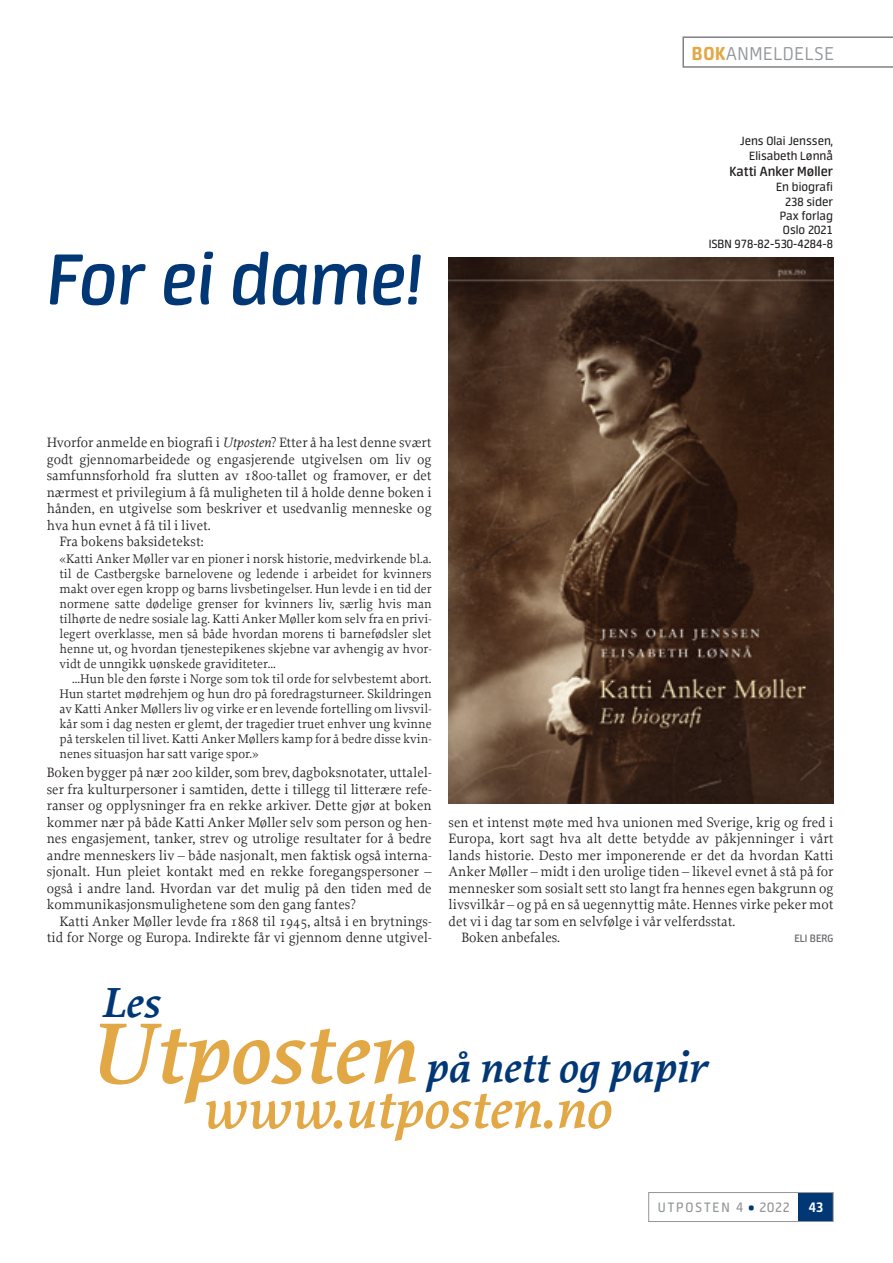
<style>
.page{position:relative;width:893px;height:1263px;background:#fff}
.page>*{position:absolute;margin:0;border:0;box-sizing:border-box;transform-origin:0 0}
.t1{font:italic 600 89.85px "Proforma";color:#e3a846}
.t2{font:italic 600 81px "Neuron";letter-spacing:-.01em;color:#013775}
.t3{font:italic 600 57px "Proforma";color:#e3a846}
.t4{font:italic 600 44.25px "Proforma";color:#013775}
.t5{font:300 21px "Neuron";letter-spacing:.03em;color:#939598}
.t6{font:15.3px "Neuron";letter-spacing:.115em;color:#939598}
.t7{font:600 15px "Neuron";color:#231f20}
.t8{font:14.25px/16.5px "Proforma";color:#231f20;text-align:justify}
.t9{font:13.5px/14.2px "Neuron";color:#231f20;text-align:right}
.t10{font:13.2px/15px "Proforma";color:#231f20;text-align:justify}
.t11{font:600 12px "Neuron";color:#6c6d70}
.s1{font-weight:800;color:#e3a846}
.s2{font-style:italic}
.s3{font-weight:900;color:#013775}
.s4{font-weight:700;color:#fff}
</style>
<div class="page">
<div style="left:799px;top:1192px;width:34px;height:29px;background:#013775"></div>
<div style="left:648px;top:1192px;width:185px;height:30px;border:1px solid #939598"></div>
<svg style="left:682px;top:36px;width:211px;height:32px"></svg>
<img style="left:449px;top:258px;width:384px;height:545px">
<h3 class="t5" style="left:692px;top:42px;width:144px"><span class="s1">BOK</span>ANMELDELSE</h3>
<h2 class="t2" style="left:47px;top:234px;width:376px">For ei dame!</h2>
<p class="t9" style="left:740px;top:134px;width:94px">Jens Olai Jenssen,<br>Elisabeth Lønnå</p>
<p class="t7" style="left:730px;top:163px;width:105px">Katti Anker Møller</p>
<p class="t9" style="left:709px;top:180px;width:126px">En biografi<br>238 sider<br>Pax forlag<br>Oslo 2021<br>ISBN 978-82-530-4284-8</p>
<p class="t8" style="left:47px;top:434px;width:386px">Hvorfor anmelde en biografi i <span class="s2">Utposten</span>? Etter å ha lest denne svært</p>
<p class="t8" style="left:47px;top:451px;width:386px">godt gjennomarbeidede og engasjerende utgivelsen om liv og</p>
<p class="t8" style="left:47px;top:467px;width:386px">samfunnsforhold fra slutten av 1800-tallet og framover, er det</p>
<p class="t8" style="left:47px;top:484px;width:386px">nærmest et privilegium å få muligheten til å holde denne boken i</p>
<p class="t8" style="left:47px;top:500px;width:386px">hånden, en utgivelse som beskriver et usedvanlig menneske og</p>
<p class="t8" style="left:47px;top:517px;width:165px">hva hun evnet å få til i livet.</p>
<p class="t8" style="left:60px;top:533px;width:146px">Fra bokens baksidetekst:</p>
<p class="t10" style="left:60px;top:551px;width:374px">«Katti Anker Møller var en pioner i norsk historie, medvirkende bl.a. til de Castbergske barnelovene og ledende i arbeidet for kvinners makt over egen kropp og barns livsbetingelser. Hun levde i en tid der normene satte dødelige grenser for kvinners liv, særlig hvis man tilhørte de nedre sosiale lag. Katti Anker Møller kom selv fra en privi&shy;legert overklasse, men så både hvordan morens ti barnefødsler slet henne ut, og hvordan tjenestepikenes skjebne var avhengig av hvor&shy;vidt de unngikk uønskede graviditeter…</p>
<p class="t10" style="left:60px;top:671px;width:374px;text-indent:13px">…Hun ble den første i Norge som tok til orde for selvbestemt abort.<br>Hun startet mødrehjem og hun dro på foredragsturneer. Skildringen av Katti Anker Møllers liv og virke er en levende fortelling om livsvil&shy;kår som i dag nesten er glemt, der tragedier truet enhver ung kvinne på terskelen til livet. Katti Anker Møllers kamp for å bedre disse kvin&shy;nenes situasjon har satt varige spor.»</p>
<p class="t8" style="left:47px;top:764px;width:386px">Boken bygger på nær 200 kilder, som brev, dagboksnotater, uttalel&shy;ser fra kulturpersoner i samtiden, dette i tillegg til litterære refe&shy;ranser og opplysninger fra en rekke arkiver. Dette gjør at boken kommer nær på både Katti Anker Møller selv som person og hen&shy;nes engasjement, tanker, strev og utrolige resultater for å bedre andre menneskers liv – både nasjonalt, men faktisk også interna&shy;sjonalt. Hun pleiet kontakt med en rekke foregangspersoner – også i andre land. Hvordan var det mulig på den tiden med de kommunikasjonsmulighetene som den gang fantes?</p>
<p class="t8" style="left:47px;top:913px;width:386px;text-align:right">Katti Anker Møller levde fra 1868 til 1945, altså i en brytnings&shy;tid for Norge og Europa. Indirekte får vi gjennom denne utgivel-</p>
<h3 class="t4" style="left:101px;top:975px;width:60px">Les</h3>
<p class="t8" style="left:449px;top:814px;width:386px">sen et intenst møte med hva unionen med Sverige, krig og fred i</p>
<p class="t8" style="left:449px;top:830px;width:386px">Europa, kort sagt hva alt dette betydde av påkjenninger i vårt</p>
<p class="t8" style="left:449px;top:847px;width:386px">lands historie. Desto mer imponerende er det da hvordan Katti</p>
<p class="t8" style="left:449px;top:863px;width:386px">Anker Møller – midt i den urolige tiden – likevel evnet å stå på for</p>
<p class="t8" style="left:449px;top:880px;width:386px">mennesker som sosialt sett sto langt fra hennes egen bakgrunn og</p>
<p class="t8" style="left:449px;top:896px;width:386px">livsvilkår – og på en så uegennyttig måte. Hennes virke peker mot</p>
<p class="t8" style="left:449px;top:913px;width:288px">det vi i dag tar som en selvfølge i vår velferdsstat.</p>
<p class="t8" style="left:461px;top:929px;width:100px">Boken anbefales.</p>
<p class="t11" style="left:794px;top:932px;width:41px">ELI BERG</p>
<h1 class="t1" style="left:87px;top:996px;width:329px">Utposten</h1>
<h3 class="t4" style="left:425px;top:1040px;width:282px">på nett og papir</h3>
<h3 class="t3" style="left:201px;top:1073px;width:410px">www.utposten.no</h3>
<p class="t6" style="left:658px;top:1199px;width:167px">UTPOSTEN 4 <span class="s3">•</span> 2022 <span class="s4">43</span></p>
</div>
